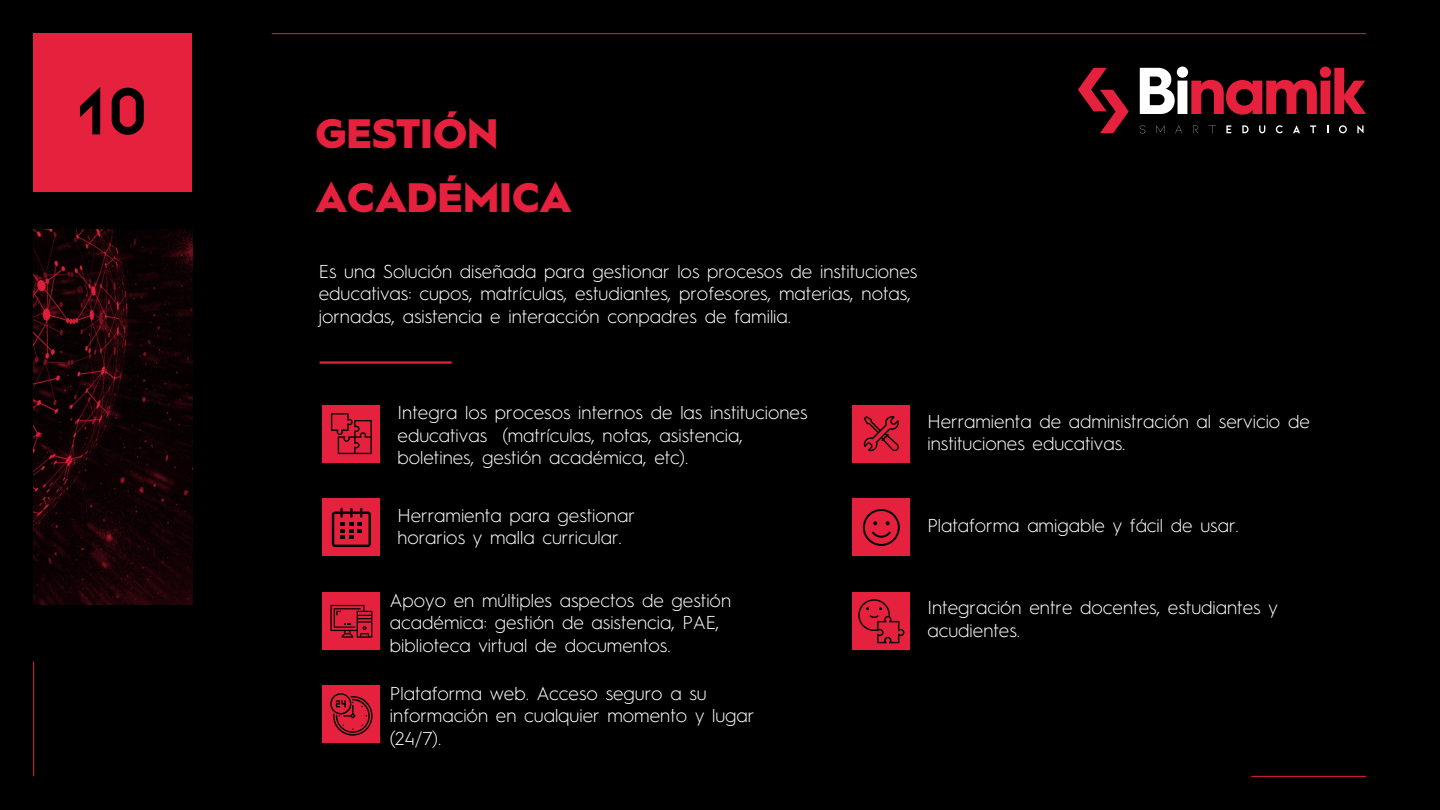
<style>
.page{position:relative;width:1440px;height:810px;background:#000}
.page>*{position:absolute;margin:0;border:0;box-sizing:border-box;transform-origin:0 0}
.t1{font:700 70.5px "Kiona";color:#000}
.t2{font:900 41.25px/63.8px "Hurme Geometric Sans 1";color:#e5213d}
.t3{font:300 18.75px/22.5px "Hurme Geometric Sans 1";color:#fff}
</style>
<div class="page">
<div style="left:34px;top:34px;width:158px;height:158px;background:#e5213d"></div>
<hr style="left:272px;top:33px;width:1094px;height:1px;background:#e5213d">
<hr style="left:1251px;top:776px;width:115px;height:1px;background:#e5213d">
<hr style="left:33px;top:661px;width:1px;height:115px;background:#e5213d">
<hr style="left:320px;top:361px;width:132px;height:3px;background:#e5213d">
<div style="left:323px;top:405px;width:57px;height:57px;background:#e5213d"></div>
<svg style="left:331px;top:413px;width:41px;height:41px"></svg>
<div style="left:852px;top:405px;width:58px;height:57px;background:#e5213d"></div>
<svg style="left:864px;top:416px;width:35px;height:36px"></svg>
<div style="left:323px;top:499px;width:57px;height:57px;background:#e5213d"></div>
<svg style="left:332px;top:508px;width:39px;height:39px"></svg>
<div style="left:852px;top:499px;width:58px;height:57px;background:#e5213d"></div>
<svg style="left:863px;top:509px;width:37px;height:37px"></svg>
<div style="left:323px;top:592px;width:57px;height:58px;background:#e5213d"></div>
<svg style="left:330px;top:605px;width:42px;height:33px"></svg>
<div style="left:323px;top:686px;width:57px;height:57px;background:#e5213d"></div>
<svg style="left:330px;top:693px;width:43px;height:43px"></svg>
<div style="left:852px;top:592px;width:58px;height:58px;background:#e5213d"></div>
<svg style="left:858px;top:599px;width:46px;height:44px"></svg>
<svg style="left:1078px;top:68px;width:51px;height:65px"></svg>
<svg style="left:1140px;top:67px;width:226px;height:48px"></svg>
<svg style="left:1140px;top:125px;width:5px;height:8px"></svg>
<svg style="left:1156px;top:125px;width:8px;height:8px"></svg>
<svg style="left:1175px;top:125px;width:7px;height:8px"></svg>
<svg style="left:1193px;top:126px;width:5px;height:7px"></svg>
<svg style="left:1226px;top:125px;width:5px;height:8px"></svg>
<svg style="left:1242px;top:125px;width:7px;height:8px"></svg>
<svg style="left:1259px;top:125px;width:6px;height:8px"></svg>
<svg style="left:1276px;top:125px;width:7px;height:8px"></svg>
<svg style="left:1293px;top:125px;width:7px;height:8px"></svg>
<svg style="left:1310px;top:125px;width:6px;height:8px"></svg>
<svg style="left:1339px;top:125px;width:8px;height:8px"></svg>
<svg style="left:1357px;top:125px;width:7px;height:8px"></svg>
<img style="left:34px;top:230px;width:158px;height:375px">
<h1 class="t1" style="left:77px;top:69px;width:73px">10</h1>
<h2 class="t2" style="left:315px;top:100px;width:258px">GESTIÓN<br>ACADÉMICA</h2>
<p class="t3" style="left:319px;top:259px;width:600px">Es una Solución diseñada para gestionar los procesos de instituciones educativas: cupos, matrículas, estudiantes, profesores, materias, notas, jornadas, asistencia e interacción conpadres de familia.</p>
<p class="t3" style="left:398px;top:400px;width:411px">Integra los procesos internos de las instituciones educativas (matrículas, notas, asistencia, boletines, gestión académica, etc).</p>
<p class="t3" style="left:927px;top:409px;width:384px">Herramienta de administración al servicio de instituciones educativas.</p>
<p class="t3" style="left:398px;top:503px;width:239px">Herramienta para gestionar horarios y malla curricular.</p>
<p class="t3" style="left:927px;top:513px;width:313px">Plataforma amigable y fácil de usar.</p>
<p class="t3" style="left:390px;top:588px;width:343px">Apoyo en múltiples aspectos de gestión académica: gestión de asistencia, PAE, biblioteca virtual de documentos.</p>
<p class="t3" style="left:390px;top:681px;width:366px">Plataforma web. Acceso seguro a su información en cualquier momento y lugar (24/7).</p>
<p class="t3" style="left:927px;top:596px;width:352px">Integración entre docentes, estudiantes y acudientes.</p>
</div>
